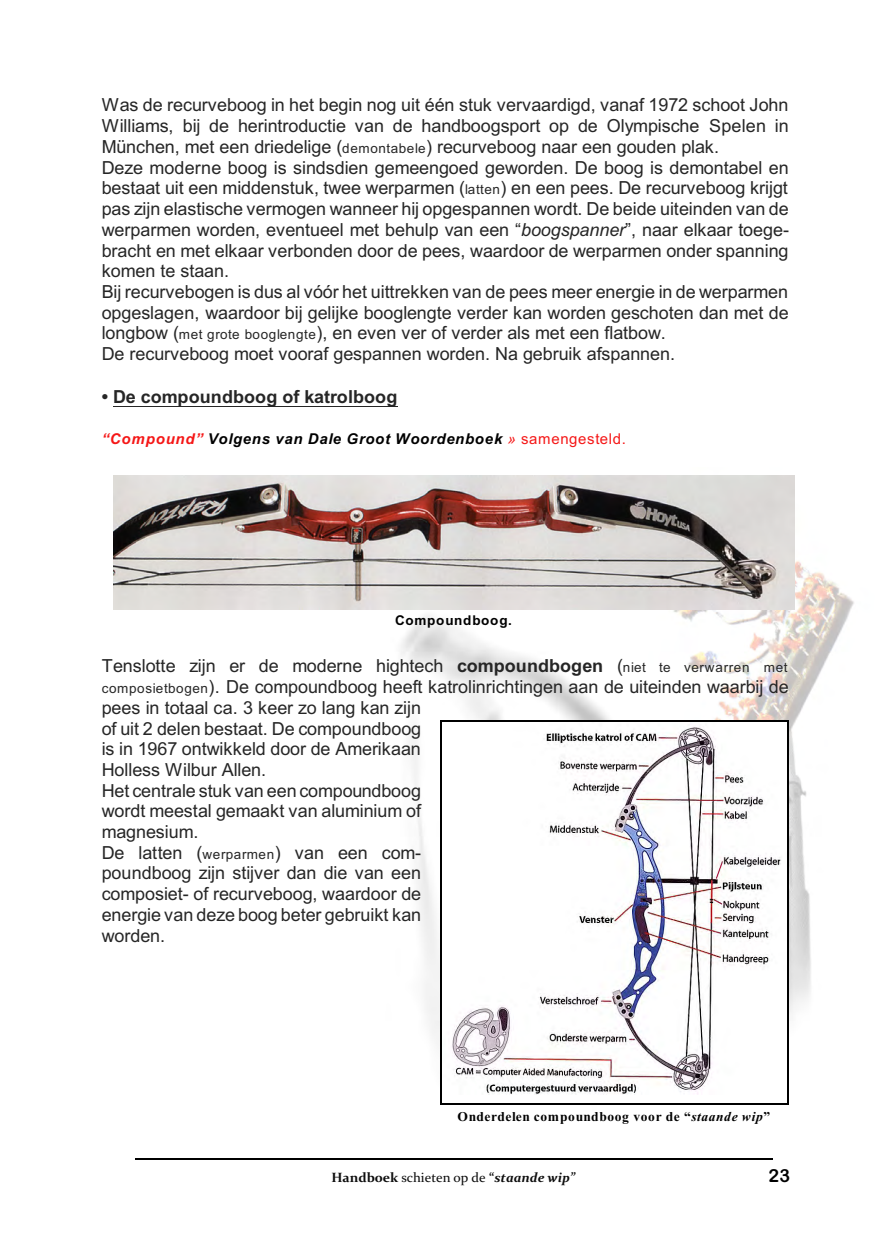
<style>
.page{position:relative;width:894px;height:1233px;background:#fff}
.page>*{position:absolute;margin:0;border:0;box-sizing:border-box;transform-origin:0 0}
.t1{font:18px/20.7px "Arial";letter-spacing:-.005em;color:#262626}
.t2{font:700 18px "Arial";letter-spacing:.005em;color:#262626}
.t3{font:18px "Arial Rounded MT Bold";color:#000}
.t4{font:italic 700 15px "Arial";letter-spacing:.05em;color:#000}
.t5{font:700 13.5px "Times New Roman";letter-spacing:.045em;color:#000}
.t6{font:13.5px "Constantia";color:#0d0d0d}
.t7{font:700 13.5px "Arial";letter-spacing:.06em;color:#000}
.s1{font-size:13.5px}
.s2{font-style:italic}
.s3{color:#f51717}
.s4{font-weight:400;color:#f51717}
.s5{font-weight:400;font-style:normal;color:#f51717}
.s6{font-weight:700}
.s7{font-weight:700;font-style:italic}
</style>
<div class="page">
<img style="left:375px;top:475px;width:479px;height:567px">
<hr style="left:135px;top:1158px;width:638px;height:1px;background:#000">
<hr style="left:113px;top:406px;width:284px;height:1px;background:#262626">
<img style="left:114px;top:476px;width:680px;height:133px">
<img style="left:441px;top:722px;width:347px;height:382px">
<hr style="left:440px;top:721px;width:1px;height:384px;background:#000">
<hr style="left:788px;top:721px;width:1px;height:384px;background:#000">
<hr style="left:440px;top:721px;width:349px;height:1px;background:#000">
<hr style="left:440px;top:1104px;width:349px;height:1px;background:#000">
<p class="t1" style="left:102px;top:96px;width:689px">Was de recurveboog in het begin nog uit één stuk vervaardigd, vanaf 1972 schoot John Williams, bij de herintroductie van de handboogsport op de Olympische Spelen in München, met een driedelige (<span class="s1">demontabele</span>) recurveboog naar een gouden plak.<br>Deze moderne boog is sindsdien gemeengoed geworden. De boog is demontabel en bestaat uit een middenstuk, twee werparmen (<span class="s1">latten</span>) en een pees. De recurveboog krijgt pas zijn elastische vermogen wanneer hij opgespannen wordt. De beide uiteinden van de werparmen worden, eventueel met behulp van een “<span class="s2">boogspanner</span>”, naar elkaar toege&shy;bracht en met elkaar verbonden door de pees, waardoor de werparmen onder spanning komen te staan.<br>Bij recurvebogen is dus al vóór het uittrekken van de pees meer energie in de werparmen opgeslagen, waardoor bij gelijke booglengte verder kan worden geschoten dan met de longbow (<span class="s1">met grote booglengte</span>), en even ver of verder als met een flatbow.<br>De recurveboog moet vooraf gespannen worden. Na gebruik afspannen.</p>
<p class="t2" style="left:102px;top:390px;width:297px">• De compoundboog of katrolboog</p>
<p class="t4" style="left:102px;top:433px;width:526px"><span class="s3">“Compound”</span> Volgens van Dale Groot Woordenboek <span class="s4">»</span> <span class="s5">samengesteld.</span></p>
<p class="t7" style="left:395px;top:615px;width:118px">Compoundboog.</p>
<p class="t1" style="left:102px;top:657px;width:689px">Tenslotte zijn er de moderne hightech <span class="s6">compoundbogen</span> (<span class="s1">niet te verwarren met composietbogen</span>). De compoundboog heeft katrolinrichtingen aan de uiteinden waarbij de pees in totaal ca. 3 keer zo lang kan zijn<br>of uit 2 delen bestaat. De compoundboog<br>is in 1967 ontwikkeld door de Amerikaan<br>Holless Wilbur Allen.<br>Het centrale stuk van een compoundboog<br>wordt meestal gemaakt van aluminium of<br>magnesium.<br>De latten (<span class="s1">werparmen</span>) van een com-<br>poundboog zijn stijver dan die van een<br>composiet- of recurveboog, waardoor de<br>energie van deze boog beter gebruikt kan<br>worden.</p>
<p class="t5" style="left:457px;top:1112px;width:314px">Onderdelen compoundboog voor de “<span class="s2">staande wip</span>”</p>
<p class="t6" style="left:331px;top:1172px;width:245px"><span class="s6">Handboek</span> schieten op de <span class="s6">“</span><span class="s7">staande wip”</span></p>
<p class="t3" style="left:769px;top:1169px;width:23px">23</p>
</div>
